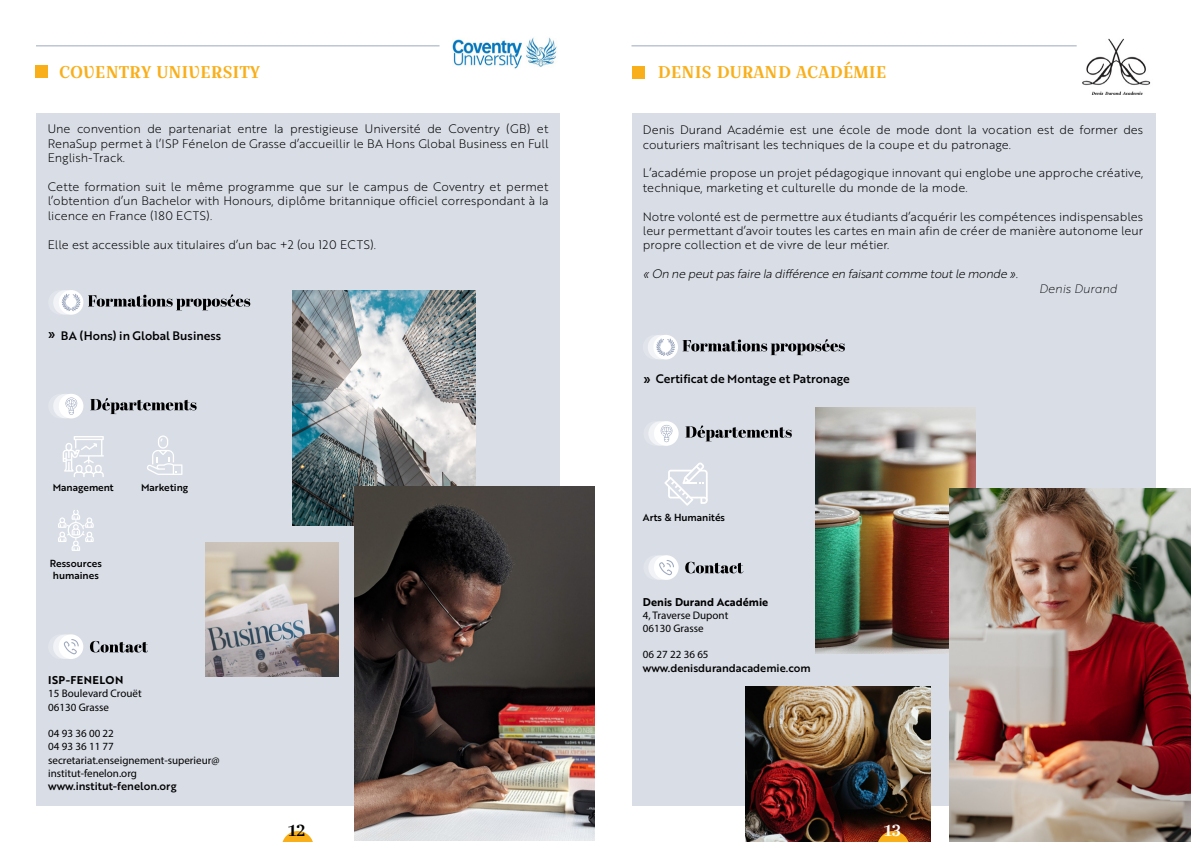
<style>
.page{position:relative;width:1191px;height:842px;background:#fff}
.page>*{position:absolute;margin:0;border:0;box-sizing:border-box;transform-origin:0 0}
.t1{font:17px "Croissant One";color:#f9af1a}
.t2{font:16px "Croissant One";color:#000}
.t3{font:16px "Croissant One";color:#fff}
.t4{font:12px/14.4px "Brother 1816 Light";color:#000;text-align:justify}
.t5{font:italic 12px "Brother 1816 Light";color:#000}
.t6{font:12px "Brother 1816 Medium";color:#000}
.t7{font:12px "Brother 1816 Thin Italic";color:#000}
.t8{font:11px/13.2px "Myriad Pro";color:#000}
.t9{font:11px "Brother 1816 Medium";color:#000}
.t10{font:11px "Brother 1816 Bold";color:#000}
.t11{font:11px "Brother 1816 Bold";letter-spacing:.04em;color:#000}
.t12{font:10px/12px "Brother 1816 Medium";color:#000;text-align:center}
</style>
<div class="page">
<div style="left:632px;top:113px;width:523px;height:693px;background:#d9dde6"></div>
<img style="left:745px;top:687px;width:185px;height:155px">
<div style="left:36px;top:113px;width:523px;height:693px;background:#d9dde6"></div>
<div style="left:36px;top:66px;width:12px;height:12px;background:#f9af1a"></div>
<div style="left:632px;top:66px;width:12px;height:12px;background:#f9af1a"></div>
<hr style="left:36px;top:45px;width:403px;height:1px;background:#9da8be">
<hr style="left:631px;top:45px;width:445px;height:1px;background:#9da8be">
<img style="left:452px;top:37px;width:105px;height:32px">
<svg style="left:58px;top:510px;width:36px;height:41px"></svg>
<svg style="left:63px;top:436px;width:41px;height:41px"></svg>
<svg style="left:664px;top:462px;width:43px;height:44px"></svg>
<img style="left:1082px;top:38px;width:69px;height:57px">
<svg style="left:282px;top:831px;width:31px;height:11px"></svg>
<svg style="left:877px;top:831px;width:32px;height:11px"></svg>
<img style="left:815px;top:407px;width:160px;height:247px">
<img style="left:950px;top:488px;width:240px;height:354px">
<img style="left:292px;top:290px;width:184px;height:235px">
<img style="left:354px;top:487px;width:241px;height:354px">
<div style="left:648px;top:335px;width:24px;height:24px;background:#f0f2f5;border-radius:50%"></div>
<div style="left:643px;top:335px;width:24px;height:24px;background:linear-gradient(to bottom,#ebedf2,#e9ecf1);border-radius:50%"></div>
<div style="left:653px;top:335px;width:25px;height:24px;background:#fff;border-radius:50%"></div>
<svg style="left:656px;top:338px;width:19px;height:18px"></svg>
<svg style="left:682px;top:339px;width:163px;height:16px"></svg>
<div style="left:648px;top:421px;width:25px;height:25px;background:#eaedf1;border-radius:50%"></div>
<div style="left:643px;top:421px;width:25px;height:25px;background:#ebedf1;border-radius:50%"></div>
<div style="left:654px;top:421px;width:24px;height:25px;background:#fff;border-radius:50%"></div>
<svg style="left:660px;top:425px;width:12px;height:17px"></svg>
<svg style="left:685px;top:425px;width:107px;height:16px"></svg>
<div style="left:648px;top:555px;width:25px;height:25px;background:#eaecf1;border-radius:50%"></div>
<div style="left:643px;top:555px;width:25px;height:25px;background:#eaedf1;border-radius:50%"></div>
<div style="left:654px;top:555px;width:24px;height:25px;background:#fff;border-radius:50%"></div>
<svg style="left:659px;top:560px;width:15px;height:15px"></svg>
<svg style="left:685px;top:562px;width:58px;height:11px"></svg>
<div style="left:53px;top:290px;width:25px;height:25px;background:#ebedf1;border-radius:50%"></div>
<div style="left:48px;top:290px;width:25px;height:25px;background:#edf0f4;border-radius:50%"></div>
<div style="left:59px;top:290px;width:24px;height:25px;background:#fff;border-radius:50%"></div>
<svg style="left:62px;top:294px;width:19px;height:17px"></svg>
<svg style="left:88px;top:294px;width:162px;height:16px"></svg>
<div style="left:53px;top:394px;width:25px;height:24px;background:#f2f3f6;border-radius:50%"></div>
<div style="left:48px;top:394px;width:25px;height:24px;background:linear-gradient(to bottom,#eaecf1,#ebedf2);border-radius:50%"></div>
<div style="left:59px;top:394px;width:24px;height:24px;background:#fff;border-radius:50%"></div>
<svg style="left:65px;top:397px;width:12px;height:18px"></svg>
<svg style="left:90px;top:398px;width:107px;height:16px"></svg>
<div style="left:53px;top:634px;width:25px;height:25px;background:#eaecf1;border-radius:50%"></div>
<svg style="left:48px;top:634px;width:25px;height:25px"></svg>
<div style="left:59px;top:634px;width:24px;height:25px;background:#fff;border-radius:50%"></div>
<svg style="left:64px;top:639px;width:15px;height:15px"></svg>
<svg style="left:90px;top:641px;width:58px;height:11px"></svg>
<img style="left:206px;top:543px;width:133px;height:133px">
<svg style="left:147px;top:435px;width:35px;height:40px"></svg>
<h1 class="t1" style="left:59px;top:60px;width:202px">COVENTRY UNIVERSITY</h1>
<p class="t4" style="left:48px;top:121px;width:502px">Une convention de partenariat entre la prestigieuse Université de Coventry (GB) et RenaSup permet à l’ISP Fénelon de Grasse d’accueillir le BA Hons Global Business en Full English-Track.</p>
<p class="t4" style="left:48px;top:179px;width:502px">Cette formation suit le même programme que sur le campus de Coventry et permet l’obtention d’un Bachelor with Honours, diplôme britannique officiel correspondant à la licence en France (180 ECTS).</p>
<p class="t4" style="left:48px;top:237px;width:330px">Elle est accessible aux titulaires d’un bac +2 (ou 120 ECTS).</p>
<p class="t6" style="left:48px;top:326px;width:174px">» BA (Hons) in Global Business</p>
<p class="t12" style="left:53px;top:481px;width:62px">Management</p>
<p class="t12" style="left:50px;top:557px;width:53px">Ressources humaines</p>
<p class="t12" style="left:141px;top:481px;width:49px">Marketing</p>
<p class="t11" style="left:48px;top:672px;width:77px">ISP-FENELON</p>
<p class="t8" style="left:48px;top:687px;width:95px">15 Boulevard Crouët<br>06130 Grasse</p>
<p class="t8" style="left:48px;top:727px;width:173px">04 93 36 00 22<br>04 93 36 11 77 secretariat.enseignement-superieur@ institut-fenelon.org</p>
<p class="t9" style="left:48px;top:778px;width:130px">www.institut-fenelon.org</p>
<h1 class="t1" style="left:657px;top:60px;width:230px">DENIS DURAND ACADÉMIE</h1>
<p class="t4" style="left:643px;top:122px;width:502px">Denis Durand Académie est une école de mode dont la vocation est de former des couturiers maîtrisant les techniques de la coupe et du patronage.</p>
<p class="t4" style="left:643px;top:165px;width:502px">L’académie propose un projet pédagogique innovant qui englobe une approche créative, technique, marketing et culturelle du monde de la mode.</p>
<p class="t4" style="left:643px;top:209px;width:502px">Notre volonté est de permettre aux étudiants d’acquérir les compétences indispensables leur permettant d’avoir toutes les cartes en main afin de créer de manière autonome leur propre collection et de vivre de leur métier.</p>
<p class="t5" style="left:643px;top:265px;width:379px">« On ne peutpasfaire ladifférence en faisantcomme toutle monde ».</p>
<p class="t7" style="left:1039px;top:280px;width:80px">Denis Durand</p>
<p class="t6" style="left:643px;top:370px;width:208px">» Certificat de Montage et Patronage</p>
<p class="t12" style="left:643px;top:511px;width:84px">Arts &amp; Humanités</p>
<p class="t10" style="left:643px;top:593px;width:127px">Denis Durand Académie</p>
<p class="t8" style="left:643px;top:608px;width:87px">4, Traverse Dupont<br>06130 Grasse</p>
<p class="t8" style="left:643px;top:648px;width:67px">06 27 22 36 65</p>
<p class="t9" style="left:643px;top:659px;width:169px">www.denisdurandacademie.com</p>
<h2 class="t2" style="left:288px;top:819px;width:19px">12</h2>
<h2 class="t3" style="left:884px;top:819px;width:19px">13</h2>
</div>
